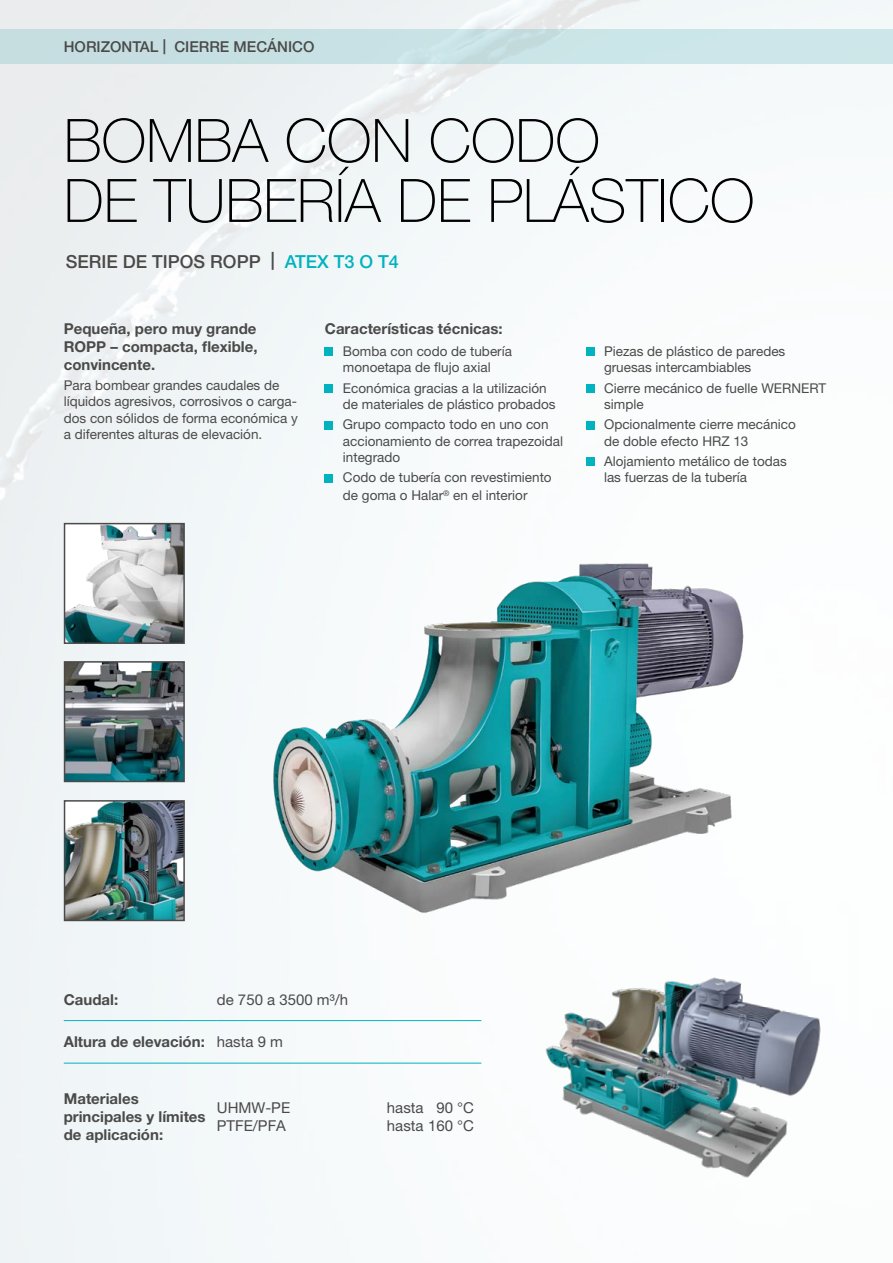
<style>
.page{position:relative;width:893px;height:1263px;background:#fff}
.page>*{position:absolute;margin:0;border:0;box-sizing:border-box;transform-origin:0 0}
.t1{font:100 60px/60px "Helvetica Neue LT Pro";color:#000}
.t2{font:500 18px "Helvetica Neue LT Pro";color:#4a4a49}
.t3{font:700 15px/18px "Helvetica Neue LT Pro";color:#4a4a49}
.t4{font:15px/18px "Helvetica Neue LT Pro";color:#4a4a49}
.t5{font:500 15px "Helvetica Neue LT Pro";color:#4a4a49}
.t6{font:13.5px/16.2px "Helvetica Neue LT Pro";color:#4a4a49}
.s1{color:#00b3bf}
.s2{font-weight:400}
</style>
<div class="page">
<img style="left:0;top:0;width:893px;height:1263px">
<hr style="left:64px;top:1020px;width:153px;height:1px;background:#00b3bf">
<hr style="left:217px;top:1020px;width:170px;height:1px;background:#00b3bf">
<hr style="left:64px;top:1063px;width:153px;height:1px;background:#00b3bf">
<hr style="left:217px;top:1063px;width:170px;height:1px;background:#00b3bf">
<hr style="left:387px;top:1020px;width:94px;height:1px;background:#00b3bf">
<hr style="left:387px;top:1063px;width:94px;height:1px;background:#00b3bf">
<div style="left:0;top:30px;width:893px;height:34px;background:#c8e2e4"></div>
<div style="left:325px;top:348px;width:8px;height:8px;background:#00b3bf"></div>
<div style="left:325px;top:385px;width:8px;height:8px;background:#00b3bf"></div>
<div style="left:325px;top:421px;width:8px;height:8px;background:#00b3bf"></div>
<div style="left:325px;top:474px;width:8px;height:8px;background:#00b3bf"></div>
<div style="left:586px;top:348px;width:8px;height:8px;background:#00b3bf"></div>
<div style="left:586px;top:385px;width:8px;height:8px;background:#00b3bf"></div>
<div style="left:586px;top:421px;width:8px;height:8px;background:#00b3bf"></div>
<div style="left:586px;top:458px;width:8px;height:8px;background:#00b3bf"></div>
<svg style="left:63px;top:522px;width:123px;height:123px"></svg>
<img style="left:63px;top:660px;width:112px;height:123px">
<img style="left:63px;top:799px;width:123px;height:123px">
<img style="left:175px;top:548px;width:663px;height:373px">
<img style="left:470px;top:954px;width:385px;height:238px">
<p class="t5" style="left:64px;top:38px;width:252px">HORIZONTAL | CIERRE MECÁNICO</p>
<h1 class="t1" style="left:64px;top:111px;width:692px">BOMBA CON CODO<br>DE TUBERÍA DE PLÁSTICO</h1>
<h2 class="t2" style="left:66px;top:251px;width:334px">SERIE DE TIPOS ROPP | <span class="s1">ATEX T3 O T4</span></h2>
<p class="t3" style="left:64px;top:319px;width:195px;text-align:justify">Pequeña, pero muy grande ROPP – compacta, flexible, convincente.</p>
<p class="t6" style="left:64px;top:377px;width:236px">Para bombear grandes caudales de líquidos agresivos, corrosivos o carga&shy;dos con sólidos de forma económica y a diferentes alturas de elevación.</p>
<p class="t3" style="left:325px;top:319px;width:179px">Características técnicas:</p>
<p class="t6" style="left:343px;top:343px;width:171px">Bomba con codo de tubería monoetapa de flujo axial</p>
<p class="t6" style="left:343px;top:380px;width:214px">Económica gracias a la utilización de materiales de plástico probados</p>
<p class="t6" style="left:343px;top:416px;width:222px">Grupo compacto todo en uno con accionamiento de correa trapezoidal integrado</p>
<p class="t6" style="left:343px;top:468px;width:210px;line-height:18px">Codo de tubería con revestimiento de goma o Halar<sup>®</sup> en el interior</p>
<p class="t6" style="left:604px;top:343px;width:183px">Piezas de plástico de paredes gruesas intercambiables</p>
<p class="t6" style="left:604px;top:380px;width:224px">Cierre mecánico de fuelle WERNERT simple</p>
<p class="t6" style="left:604px;top:416px;width:193px">Opcionalmente cierre mecánico de doble efecto HRZ 13</p>
<p class="t6" style="left:604px;top:453px;width:184px">Alojamiento metálico de todas las fuerzas de la tubería</p>
<p class="t3" style="left:64px;top:990px;width:56px">Caudal:</p>
<p class="t4" style="left:217px;top:990px;width:133px">de 750 a 3500 m³/h</p>
<p class="t3" style="left:64px;top:1032px;width:221px">Altura de elevación: <span class="s2">hasta 9 m</span></p>
<p class="t3" style="left:64px;top:1089px;width:143px">Materiales principales y límites de aplicación:</p>
<p class="t4" style="left:217px;top:1098px;width:75px">UHMW-PE<br>PTFE/PFA</p>
<p class="t4" style="left:387px;top:1098px;width:89px">hasta 90 °C hasta 160 °C</p>
</div>
